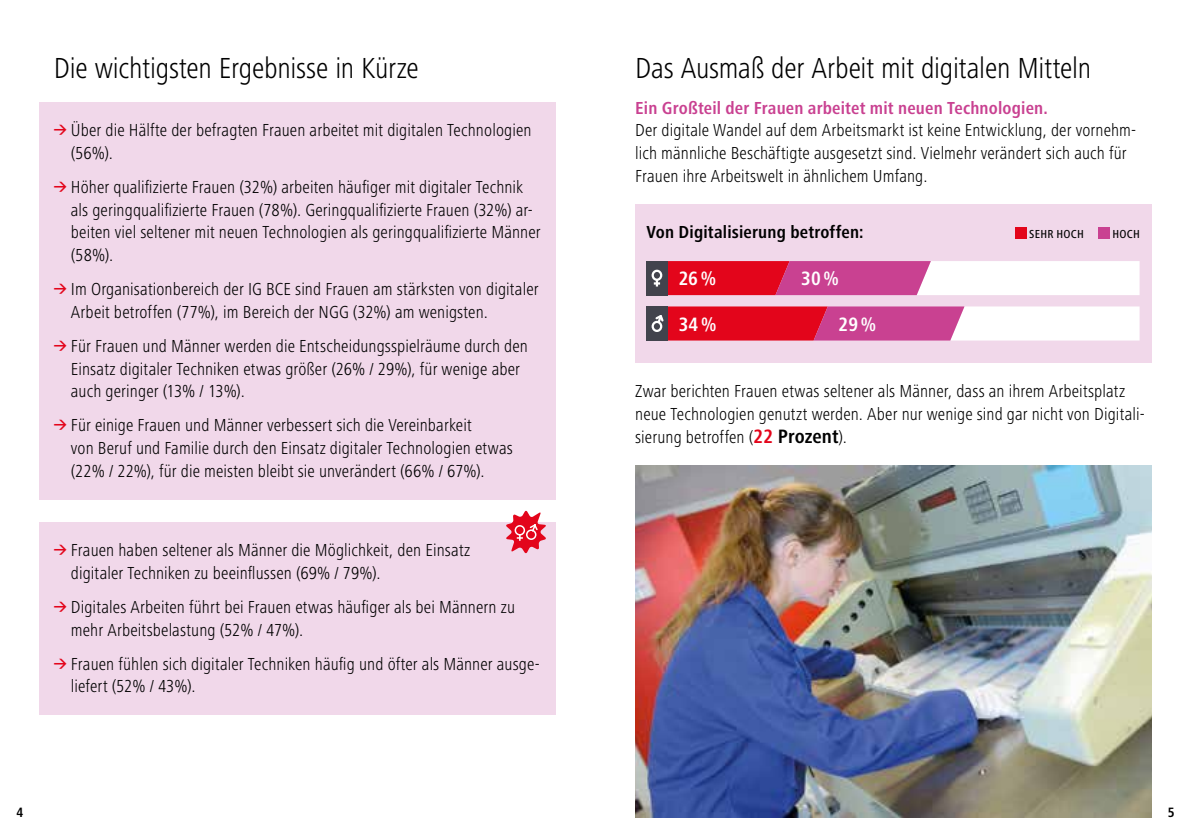
<style>
.page{position:relative;width:1191px;height:840px;background:#fff}
.page>*{position:absolute;margin:0;border:0;box-sizing:border-box;transform-origin:0 0}
.t1{font:300 condensed 30px "Frutiger Next Pro";letter-spacing:-.01em;color:#000}
.t2{font:700 condensed 20px "Frutiger Next Pro";letter-spacing:.005em;color:#fff}
.t3{font:300 condensed 18px/22.6px "Frutiger Next Pro";letter-spacing:.005em;color:#000}
.t4{font:700 condensed 18px "Frutiger Next Pro";letter-spacing:.01em;color:#c94191}
.t5{font:700 condensed 18px "Frutiger Next Pro";letter-spacing:.01em;color:#000}
.t6{font:700 condensed 14px "Frutiger Next Pro";color:#000}
.t7{font:500 condensed 12px "Frutiger Next Pro";letter-spacing:.025em;color:#000}
.s1{font-family:"PF Din Text Pro";font-stretch:normal;color:#e3051b}
.s2{font-weight:700;font-size:20px;color:#e3051b}
.s3{font-weight:700;font-size:20px}
</style>
<div class="page">
<div style="left:635px;top:204px;width:516px;height:159px;background:#f1d8ea"></div>
<div style="left:40px;top:102px;width:516px;height:397px;background:#f1d8ea"></div>
<div style="left:40px;top:522px;width:516px;height:192px;background:#f1d8ea"></div>
<svg style="left:668px;top:261px;width:471px;height:34px;background:#e789a6"></svg>
<div style="left:646px;top:261px;width:22px;height:34px;background:#42434d"></div>
<div style="left:651px;top:269px;width:11px;height:12px;border:2px solid #fff;border-radius:50%"></div>
<svg style="left:654px;top:280px;width:6px;height:6px"></svg>
<div style="left:646px;top:306px;width:22px;height:34px;background:#42434d"></div>
<div style="left:651px;top:320px;width:11px;height:12px;border:2px solid #fff;border-radius:50%"></div>
<svg style="left:653px;top:306px;width:486px;height:34px;background:#e27794"></svg>
<svg style="left:506px;top:510px;width:40px;height:43px"></svg>
<img style="left:635px;top:465px;width:516px;height:351px">
<div style="left:1015px;top:227px;width:11px;height:11px;background:#e3051b"></div>
<div style="left:1098px;top:227px;width:11px;height:11px;background:#c94191"></div>
<h1 class="t1" style="left:54px;top:51px;width:366px">Die wichtigsten Ergebnisse in Kürze</h1>
<p class="t3" style="left:71px;top:119px;width:462px;text-indent:-17px"><span class="s1">➔</span> Über die Hälfte der befragten Frauen arbeitet mit digitalen Technologien (56%).</p>
<p class="t3" style="left:71px;top:175px;width:471px;text-indent:-17px"><span class="s1">➔</span> Höher qualifizierte Frauen (32%) arbeiten häufiger mit digitaler Technik als geringqualifizierte Frauen (78%). Geringqualifizierte Frauen (32%) ar&shy;beiten viel seltener mit neuen Technologien als geringqualifizierte Männer (58%).</p>
<p class="t3" style="left:71px;top:278px;width:469px;text-indent:-17px"><span class="s1">➔</span> Im Organisationbereich der IG BCE sind Frauen am stärksten von digitaler<br>Arbeit betroffen (77%), im Bereich der NGG (32%) am wenigsten.</p>
<p class="t3" style="left:71px;top:334px;width:459px;text-indent:-17px"><span class="s1">➔</span> Für Frauen und Männer werden die Entscheidungsspielräume durch den<br>Einsatz digitaler Techniken etwas größer (26% / 29%), für wenige aber auch geringer (13% / 13%).</p>
<p class="t3" style="left:71px;top:414px;width:443px;text-indent:-17px"><span class="s1">➔</span> Für einige Frauen und Männer verbessert sich die Vereinbarkeit<br>von Beruf und Familie durch den Einsatz digitaler Technologien etwas (22% / 22%), für die meisten bleibt sie unverändert (66% / 67%).</p>
<p class="t3" style="left:71px;top:538px;width:401px;text-indent:-17px"><span class="s1">➔</span> Frauen haben seltener als Männer die Möglichkeit, den Einsatz digitaler Techniken zu beeinflussen (69% / 79%).</p>
<p class="t3" style="left:71px;top:595px;width:446px;text-indent:-17px"><span class="s1">➔</span> Digitales Arbeiten führt bei Frauen etwas häufiger als bei Männern zu mehr Arbeitsbelastung (52% / 47%).</p>
<p class="t3" style="left:71px;top:652px;width:470px;text-indent:-17px"><span class="s1">➔</span> Frauen fühlen sich digitaler Techniken häufig und öfter als Männer ausge&shy;liefert (52% / 43%).</p>
<p class="t6" style="left:16px;top:804px;width:8px">4</p>
<h1 class="t1" style="left:635px;top:51px;width:457px">Das Ausmaß der Arbeit mit digitalen Mitteln</h1>
<p class="t4" style="left:635px;top:97px;width:414px">Ein Großteil der Frauen arbeitet mit neuen Technologien.</p>
<p class="t3" style="left:635px;top:119px;width:502px">Der digitale Wandel auf dem Arbeitsmarkt ist keine Entwicklung, der vornehm&shy;lich männliche Beschäftigte ausgesetzt sind. Vielmehr verändert sich auch für<br>Frauen ihre Arbeitswelt in ähnlichem Umfang.</p>
<p class="t5" style="left:646px;top:222px;width:219px">Von Digitalisierung betroffen:</p>
<p class="t2" style="left:678px;top:267px;width:39px">26%</p>
<p class="t2" style="left:801px;top:267px;width:40px">30%</p>
<p class="t2" style="left:678px;top:312px;width:40px">34%</p>
<p class="t2" style="left:838px;top:312px;width:39px">29%</p>
<p class="t7" style="left:1029px;top:227px;width:56px">SEHR HOCH</p>
<p class="t7" style="left:1112px;top:227px;width:29px">HOCH</p>
<p class="t3" style="left:635px;top:380px;width:511px">Zwar berichten Frauen etwas seltener als Männer, dass an ihrem Arbeitsplatz neue Technologien genutzt werden. Aber nur wenige sind gar nicht von Digitali&shy;sierung betroffen (<span class="s2">22</span> <span class="s3">Prozent</span>).</p>
<p class="t6" style="left:1167px;top:804px;width:8px">5</p>
</div>
